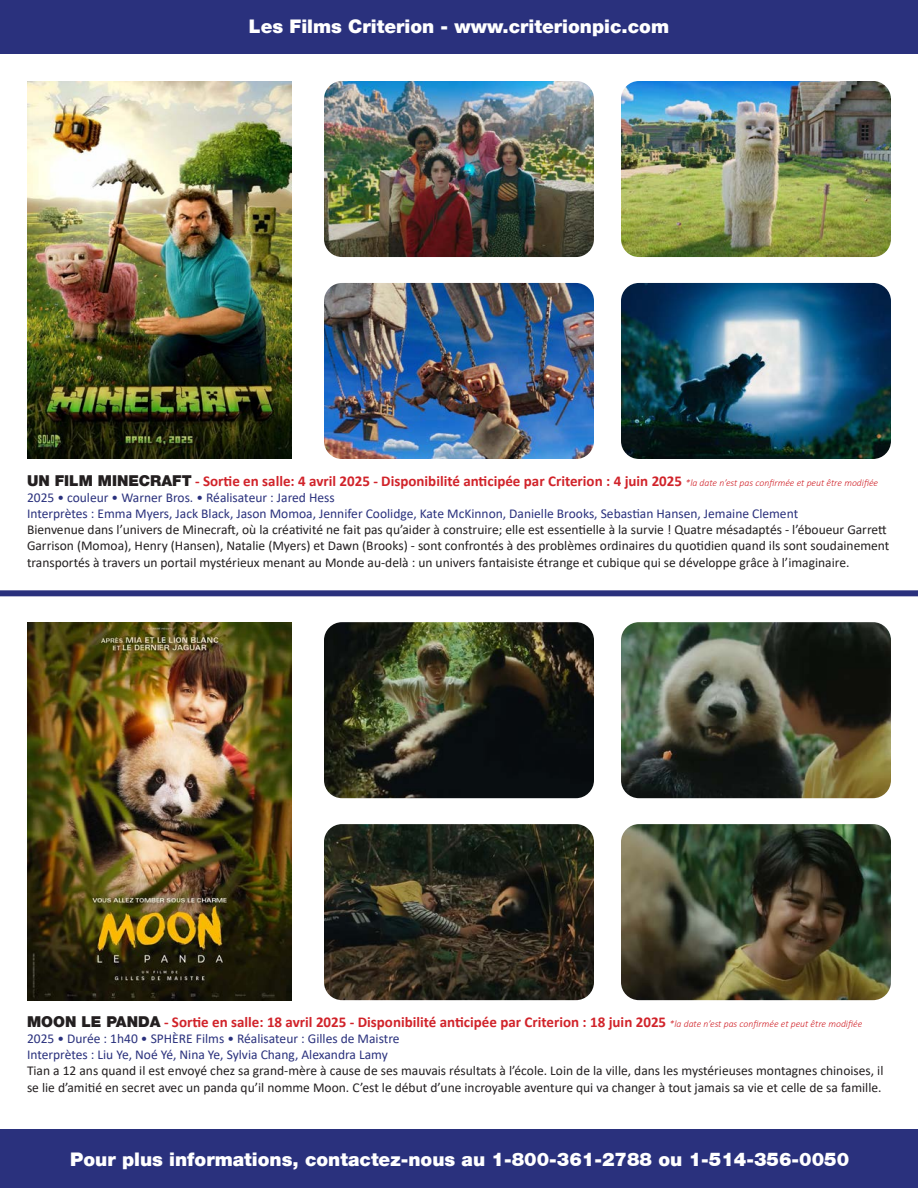
<style>
.page{position:relative;width:918px;height:1188px;background:#fff}
.page>*{position:absolute;margin:0;border:0;box-sizing:border-box;transform-origin:0 0}
.t1{font:900 18.75px "Helvetica 95";color:#fff}
.t2{font:700 15px "Calibri";color:#d1232a}
.t3{font:13.5px/16.2px "Calibri";color:#231f20}
.t4{font:13.5px "Calibri";color:#2a317d}
.s1{font-family:"Helvetica 95";font-weight:900;color:#231f20}
.s2{font-weight:300;font-style:italic;font-size:9.75px}
</style>
<div class="page">
<div style="left:0;top:0;width:918px;height:54px;background:#2a317d"></div>
<div style="left:0;top:1130px;width:918px;height:58px;background:#2a317d"></div>
<img style="left:27px;top:81px;width:265px;height:378px">
<div style="left:0;top:590px;width:918px;height:6px;background:#2a317d"></div>
<img style="left:324px;top:81px;width:270px;height:176px">
<img style="left:621px;top:81px;width:270px;height:176px">
<img style="left:324px;top:283px;width:270px;height:176px">
<img style="left:621px;top:283px;width:270px;height:176px">
<img style="left:27px;top:622px;width:265px;height:378px">
<img style="left:324px;top:622px;width:270px;height:176px">
<img style="left:621px;top:622px;width:270px;height:176px">
<img style="left:324px;top:824px;width:270px;height:176px">
<img style="left:621px;top:824px;width:270px;height:176px">
<p class="t1" style="left:249px;top:15px;width:422px">Les Films Criterion - www.criterionpic.com</p>
<p class="t2" style="left:27px;top:470px;width:853px"><span class="s1">UN FILM MINECRAFT</span> - Sortie en salle: 4 avril 2025 - Disponibilité anticipée par Criterion : 4 juin 2025 <span class="s2">*la date n’est pas confirmée et peut être modifiée</span></p>
<p class="t4" style="left:27px;top:488px;width:309px">2025 • couleur • Warner Bros. • Réalisateur : Jared Hess</p>
<p class="t4" style="left:27px;top:504px;width:773px">Interprètes : Emma Myers, Jack Black, Jason Momoa, Jennifer Coolidge, Kate McKinnon, Danielle Brooks, Sebastian Hansen, Jemaine Clement</p>
<p class="t3" style="left:27px;top:521px;width:864px">Bienvenue dans l’univers de Minecraft, où la créativité ne fait pas qu’aider à construire; elle est essentielle à la survie ! Quatre mésadaptés - l’éboueur Garrett<br>Garrison (Momoa), Henry (Hansen), Natalie (Myers) et Dawn (Brooks) - sont confrontés à des problèmes ordinaires du quotidien quand ils sont soudainement transportés à travers un portail mystérieux menant au Monde au-delà : un univers fantaisiste étrange et cubique qui se développe grâce à l’imaginaire.</p>
<p class="t2" style="left:27px;top:1011px;width:837px"><span class="s1">MOON LE PANDA</span> - Sortie en salle: 18 avril 2025 - Disponibilité anticipée par Criterion : 18 juin 2025 <span class="s2">*la date n’est pas confirmée et peut être modifiée</span></p>
<p class="t4" style="left:27px;top:1029px;width:374px">2025 • Durée : 1h40 • SPHÈRE Films • Réalisateur : Gilles de Maistre</p>
<p class="t4" style="left:27px;top:1045px;width:362px">Interprètes : Liu Ye, Noé Yé, Nina Ye, Sylvia Chang, Alexandra Lamy</p>
<p class="t3" style="left:27px;top:1062px;width:858px">Tian a 12 ans quand il est envoyé chez sa grand-mère à cause de ses mauvais résultats à l’école. Loin de la ville, dans les mystérieuses montagnes chinoises, il se lie d’amitié en secret avec un panda qu’il nomme Moon. C’est le début d’une incroyable aventure qui va changer à tout jamais sa vie et celle de sa famille.</p>
<p class="t1" style="left:70px;top:1148px;width:781px">Pour plus informations, contactez-nous au 1-800-361-2788 ou 1-514-356-0050</p>
</div>
